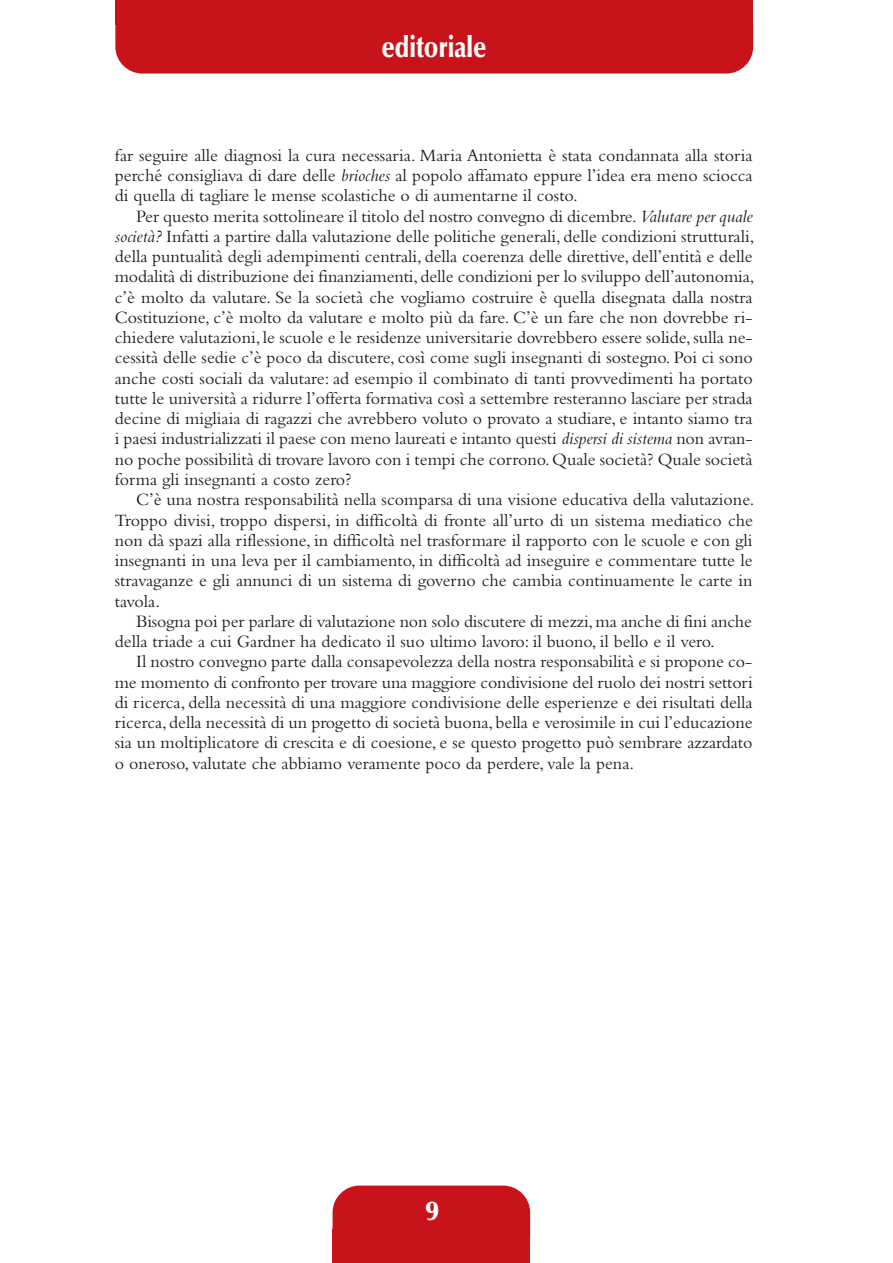
<style>
.page{position:relative;width:893px;height:1263px;background:#fff}
.page>*{position:absolute;margin:0;border:0;box-sizing:border-box;transform-origin:0 0}
.t1{font:900 30px "Optima";color:#fff;scale:.8 1}
.t2{font:900 27px "Optima";color:#fff}
.t3{font:18px "Bembo";color:#231f20}
.s1{font-style:italic}
</style>
<div class="page">
<div style="left:333px;top:1185px;width:197px;height:78px;background:#c8131b;border-radius:27px"></div>
<div style="left:333px;top:1230px;width:197px;height:33px;background:#c8131b"></div>
<div style="left:115px;top:0;width:638px;height:74px;background:#c8131b;border-radius:27px"></div>
<div style="left:115px;top:0;width:638px;height:24px;background:#c8131b"></div>
<p class="t1" style="left:382px;top:35px;width:133px">editoriale</p>
<p class="t3" style="left:115px;top:149px;width:639px">far seguire alle diagnosi la cura necessaria. Maria Antonietta è stata condannata alla storia</p>
<p class="t3" style="left:115px;top:169px;width:639px">perché consigliava di dare delle <span class="s1">brioches</span> al popolo affamato eppure l’idea era meno sciocca</p>
<p class="t3" style="left:115px;top:190px;width:464px">di quella di tagliare le mense scolastiche o di aumentarne il costo.</p>
<p class="t3" style="left:136px;top:210px;width:618px">Per questo merita sottolineare il titolo del nostro convegno di dicembre. <span class="s1">Valutare per quale</span></p>
<p class="t3" style="left:115px;top:230px;width:641px"><span class="s1">società?</span> Infatti a partire dalla valutazione delle politiche generali, delle condizioni strutturali,</p>
<p class="t3" style="left:115px;top:250px;width:639px">della puntualità degli adempimenti centrali, della coerenza delle direttive, dell’entità e delle</p>
<p class="t3" style="left:115px;top:271px;width:641px">modalità di distribuzione dei finanziamenti, delle condizioni per lo sviluppo dell’autonomia,</p>
<p class="t3" style="left:115px;top:291px;width:639px">c’è molto da valutare. Se la società che vogliamo costruire è quella disegnata dalla nostra</p>
<p class="t3" style="left:115px;top:311px;width:639px">Costituzione, c’è molto da valutare e molto più da fare. C’è un fare che non dovrebbe ri-</p>
<p class="t3" style="left:115px;top:331px;width:639px">chiedere valutazioni, le scuole e le residenze universitarie dovrebbero essere solide, sulla ne-</p>
<p class="t3" style="left:115px;top:352px;width:639px">cessità delle sedie c’è poco da discutere, così come sugli insegnanti di sostegno. Poi ci sono</p>
<p class="t3" style="left:115px;top:372px;width:639px">anche costi sociali da valutare: ad esempio il combinato di tanti provvedimenti ha portato</p>
<p class="t3" style="left:115px;top:392px;width:639px">tutte le università a ridurre l’offerta formativa così a settembre resteranno lasciare per strada</p>
<p class="t3" style="left:115px;top:412px;width:639px">decine di migliaia di ragazzi che avrebbero voluto o provato a studiare, e intanto siamo tra</p>
<p class="t3" style="left:115px;top:433px;width:639px">i paesi industrializzati il paese con meno laureati e intanto questi <span class="s1">dispersi di sistema</span> non avran-</p>
<p class="t3" style="left:115px;top:453px;width:639px">no poche possibilità di trovare lavoro con i tempi che corrono. Quale società? Quale società</p>
<p class="t3" style="left:115px;top:473px;width:238px">forma gli insegnanti a costo zero?</p>
<p class="t3" style="left:136px;top:493px;width:620px">C’è una nostra responsabilità nella scomparsa di una visione educativa della valutazione.</p>
<p class="t3" style="left:115px;top:514px;width:640px">Troppo divisi, troppo dispersi, in difficoltà di fronte all’urto di un sistema mediatico che</p>
<p class="t3" style="left:115px;top:534px;width:639px">non dà spazi alla riflessione, in difficoltà nel trasformare il rapporto con le scuole e con gli</p>
<p class="t3" style="left:115px;top:554px;width:639px">insegnanti in una leva per il cambiamento, in difficoltà ad inseguire e commentare tutte le</p>
<p class="t3" style="left:115px;top:574px;width:639px">stravaganze e gli annunci di un sistema di governo che cambia continuamente le carte in</p>
<p class="t3" style="left:115px;top:595px;width:47px">tavola.</p>
<p class="t3" style="left:136px;top:615px;width:617px">Bisogna poi per parlare di valutazione non solo discutere di mezzi, ma anche di fini anche</p>
<p class="t3" style="left:115px;top:635px;width:601px">della triade a cui Gardner ha dedicato il suo ultimo lavoro: il buono, il bello e il vero.</p>
<p class="t3" style="left:136px;top:655px;width:618px">Il nostro convegno parte dalla consapevolezza della nostra responsabilità e si propone co-</p>
<p class="t3" style="left:115px;top:676px;width:640px">me momento di confronto per trovare una maggiore condivisione del ruolo dei nostri settori</p>
<p class="t3" style="left:115px;top:696px;width:639px">di ricerca, della necessità di una maggiore condivisione delle esperienze e dei risultati della</p>
<p class="t3" style="left:115px;top:716px;width:639px">ricerca, della necessità di un progetto di società buona, bella e verosimile in cui l’educazione</p>
<p class="t3" style="left:115px;top:736px;width:639px">sia un moltiplicatore di crescita e di coesione, e se questo progetto può sembrare azzardato</p>
<p class="t3" style="left:115px;top:757px;width:521px">o oneroso, valutate che abbiamo veramente poco da perdere, vale la pena.</p>
<p class="t2" style="left:426px;top:1200px;width:15px">9</p>
</div>
